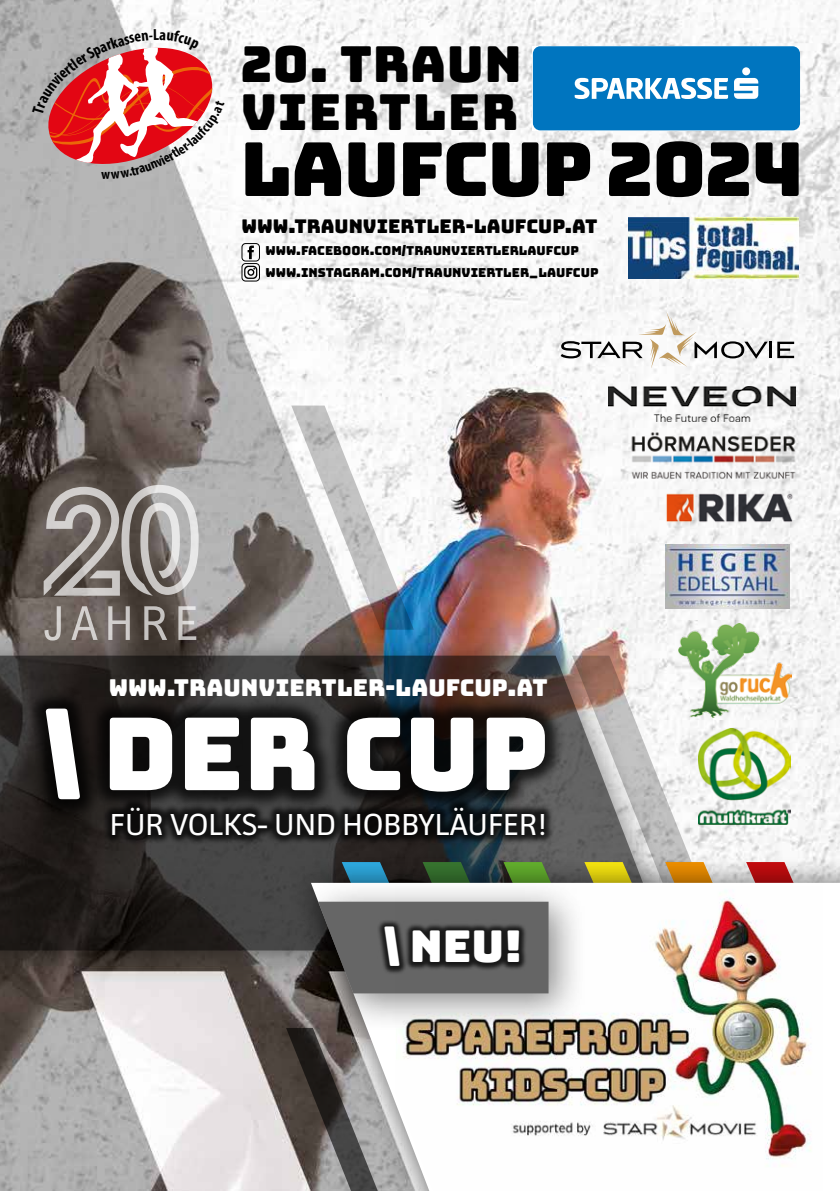
<style>
.page{position:relative;width:840px;height:1191px;background:#fff}
.page>*{position:absolute;margin:0;border:0;box-sizing:border-box;transform-origin:0 0}
.t1{font:100.6px "Bungee";color:#fff}
.t2{font:74.4px "Bungee";letter-spacing:-.02em;color:#000}
.t3{font:49.6px/47.6px "Bungee";letter-spacing:.015em;color:#000}
.t4{font:43.8px "Bungee";color:#fff}
.t5{font:30.4px "Facit";color:#fff}
.t6{font:23.2px "Bungee";color:#fff}
.t7{font:18.8px "Bungee";color:#000}
.t8{font:12.4px/21.4px "Bungee";color:#000}
</style>
<div class="page">
<img style="left:0;top:0;width:839px;height:1191px">
<svg style="left:291px;top:405px;width:122px;height:224px"></svg>
<div style="left:0;top:630px;width:698px;height:353px;background:#000;opacity:.75"></div>
<svg style="left:0;top:655px;width:318px;height:295px;background:#2c2a28"></svg>
<div style="left:102px;top:797px;width:452px;height:48px;background:#000;opacity:.75"></div>
<div style="left:26px;top:688px;width:538px;height:131px;background:#000;opacity:.75"></div>
<img style="left:617px;top:422px;width:192px;height:69px">
<svg style="left:714px;top:718px;width:84px;height:116px"></svg>
<img style="left:714px;top:728px;width:75px;height:97px">
<img style="left:608px;top:387px;width:186px;height:34px">
<img style="left:663px;top:491px;width:131px;height:33px">
<div style="left:286px;top:855px;width:553px;height:336px;background:#000;opacity:.75"></div>
<img style="left:307px;top:879px;width:532px;height:312px">
<div style="left:297px;top:877px;width:291px;height:156px;background:#000;opacity:.75"></div>
<svg style="left:318px;top:655px;width:396px;height:338px"></svg>
<div style="left:376px;top:919px;width:151px;height:56px;background:#000;opacity:.75"></div>
<img style="left:678px;top:624px;width:113px;height:93px">
<div style="left:532px;top:46px;width:267px;height:84px;background:#0075bf;border-radius:7px"></div>
<svg style="left:574px;top:78px;width:153px;height:21px"></svg>
<svg style="left:734px;top:78px;width:23px;height:21px"></svg>
<svg style="left:741px;top:67px;width:8px;height:8px"></svg>
<img style="left:628px;top:217px;width:170px;height:61px">
<div style="left:241px;top:243px;width:19px;height:18px;border:1px solid #000;border-radius:4px"></div>
<svg style="left:247px;top:245px;width:7px;height:14px"></svg>
<div style="left:241px;top:263px;width:19px;height:18px;border:1px solid #000;border-radius:4px"></div>
<svg style="left:244px;top:266px;width:13px;height:13px"></svg>
<svg style="left:44px;top:485px;width:154px;height:110px;background:#96908d"></svg>
<svg style="left:44px;top:606px;width:17px;height:34px"></svg>
<svg style="left:71px;top:606px;width:27px;height:34px"></svg>
<svg style="left:108px;top:606px;width:22px;height:34px"></svg>
<svg style="left:144px;top:606px;width:23px;height:34px"></svg>
<svg style="left:178px;top:606px;width:18px;height:34px"></svg>
<img style="left:665px;top:545px;width:124px;height:63px">
<hr style="left:768px;top:342px;width:3px;height:16px;background:#000">
<svg style="left:776px;top:342px;width:17px;height:16px"></svg>
<svg style="left:560px;top:312px;width:207px;height:56px"></svg>
<svg style="left:32px;top:29px;width:192px;height:150px"></svg>
<h3 class="t3" style="left:240px;top:41px;width:282px">20. TRAUN<br>VIERTLER</h3>
<h2 class="t2" style="left:240px;top:127px;width:564px">LAUFCUP 2024</h2>
<h3 class="t7" style="left:241px;top:215px;width:357px">WWW.TRAUNVIERTLER-LAUFCUP.AT</h3>
<p class="t8" style="left:265px;top:240px;width:334px">WWW.FACEBOOK.COM/TRAUNVIERTLERLAUFCUP<br>WWW.INSTAGRAM.COM/TRAUNVIERTLER_LAUFCUP</p>
<h3 class="t6" style="left:109px;top:674px;width:440px">WWW.TRAUNVIERTLER-LAUFCUP.AT</h3>
<h1 class="t1" style="left:45px;top:696px;width:504px">\ DER CUP</h1>
<h3 class="t5" style="left:110px;top:805px;width:438px">FÜR VOLKS- UND HOBBYLÄUFER!</h3>
<h3 class="t4" style="left:384px;top:921px;width:140px">\ NEU!</h3>
</div>
